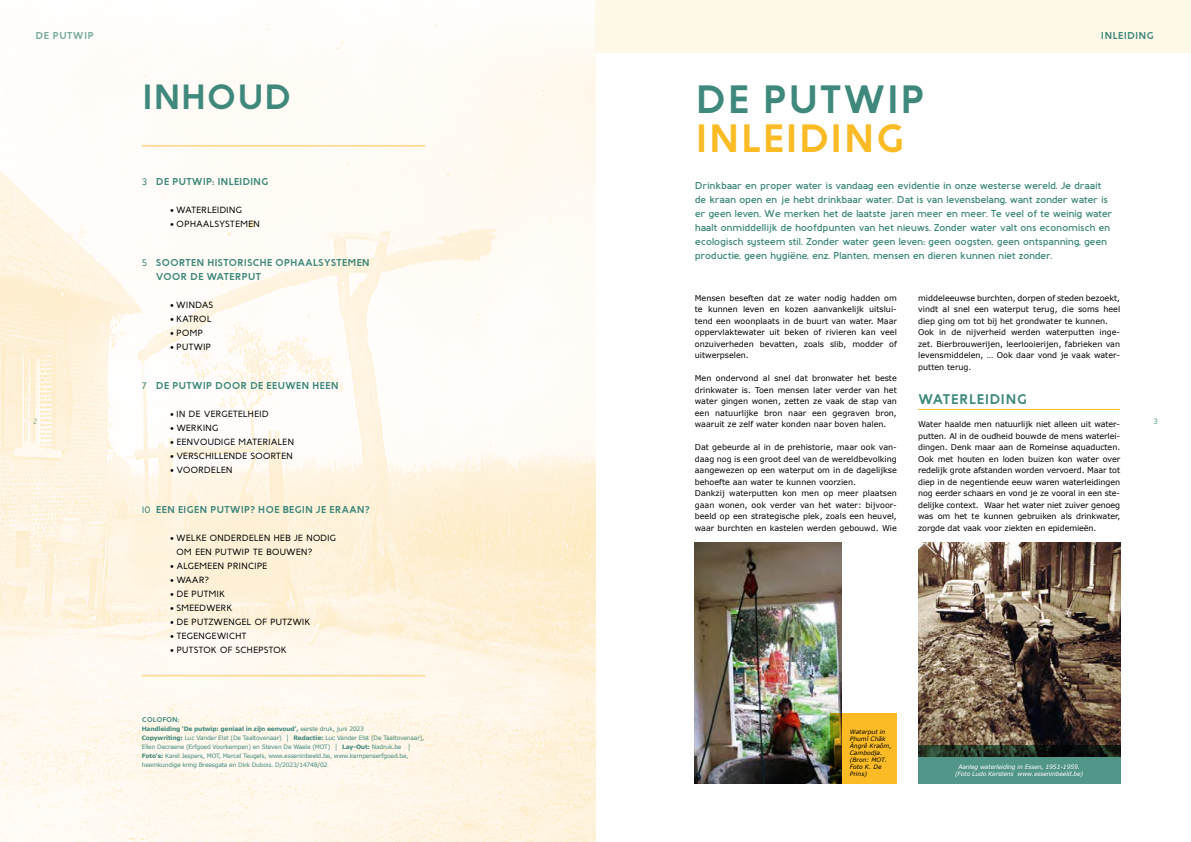
<style>
.page{position:relative;width:1191px;height:842px;background:#fff}
.page>*{position:absolute;margin:0;border:0;box-sizing:border-box;transform-origin:0 0}
.t1{font:700 39.4px "Baufra";letter-spacing:.01em;color:#fbbb25}
.t2{font:700 39.4px "Baufra";letter-spacing:.01em;color:#3f897c}
.t3{font:700 35px "Baufra";letter-spacing:-.015em;color:#3f897c}
.t4{font:700 14px "Baufra";letter-spacing:.01em;color:#3f897c}
.t5{font:600 10px/14px "Baufra";letter-spacing:-.04em;color:#3f897c}
.t6{font:700 10px/14px "Baufra";letter-spacing:-.015em;color:#3f897c}
.t7{font:700 10px "Baufra";letter-spacing:.01em;color:#3f897c}
.t8{font:600 9px/14px "Baufra";letter-spacing:-.015em;color:#000}
.t9{font:8px/11.5px "Verdana";color:#000;text-align:justify}
.t10{font:500 8px "Baufra";color:#3f897c}
.t11{font:700 7px "Baufra";letter-spacing:-.015em;color:#3f897c}
.t12{font:6px/9px "Verdana";letter-spacing:-.03em;color:#3f897c}
.t13{font:italic 6px/7px "Verdana";letter-spacing:-.02em;color:#fff;text-align:center}
.t14{font:italic 6px/7px "Verdana";color:#000}
.s1{font-weight:600}
.s2{font-weight:700}
</style>
<div class="page">
<div style="left:595px;top:0;width:596px;height:52px;background:#fef8e9"></div>
<img style="left:0;top:0;width:595px;height:842px">
<hr style="left:142px;top:145px;width:283px;height:2px;background:#ffdd9f">
<hr style="left:142px;top:675px;width:283px;height:2px;background:#ffdd9f">
<hr style="left:918px;top:409px;width:202px;height:1px;background:#fbbb25">
<img style="left:695px;top:542px;width:147px;height:242px">
<svg style="left:830px;top:714px;width:67px;height:70px;background:#dba620"></svg>
<img style="left:918px;top:542px;width:202px;height:203px">
<svg style="left:918px;top:745px;width:202px;height:39px;background:#417367"></svg>
<p class="t7" style="left:35px;top:29px;width:60px">DE PUTWIP</p>
<p class="t7" style="left:1101px;top:29px;width:55px">INLEIDING</p>
<h2 class="t3" style="left:142px;top:71px;width:151px">INHOUD</h2>
<h1 class="t2" style="left:695px;top:71px;width:232px">DE PUTWIP</h1>
<h1 class="t1" style="left:695px;top:110px;width:212px">INLEIDING</h1>
<p class="t5" style="left:695px;top:178px;width:419px">Drinkbaar en proper water is vandaag een evidentie in onze westerse wereld. Je draait de kraan open en je hebt drinkbaar water. Dat is van levensbelang, want zonder water is er geen leven. We merken het de laatste jaren meer en meer. Te veel of te weinig water haalt onmiddellijk de hoofdpunten van het nieuws. Zonder water valt ons economisch en ecologisch systeem stil. Zonder water geen leven: geen oogsten, geen ontspanning, geen productie, geen hygiëne, enz. Planten, mensen en dieren kunnen niet zonder.</p>
<p class="t6" style="left:142px;top:174px;width:128px"><span class="s1">3</span> DE PUTWIP: INLEIDING</p>
<p class="t8" style="left:170px;top:202px;width:74px"><span class="s2">•</span> WATERLEIDING</p>
<p class="t8" style="left:170px;top:216px;width:91px"><span class="s2">•</span> OPHAALSYSTEMEN</p>
<p class="t6" style="left:156px;top:255px;width:215px;text-indent:-14px"><span class="s1">5</span> SOORTEN HISTORISCHE OPHAALSYSTEMEN<br>VOOR DE WATERPUT</p>
<p class="t8" style="left:170px;top:298px;width:45px"><span class="s2">•</span> WINDAS</p>
<p class="t8" style="left:170px;top:312px;width:43px"><span class="s2">•</span> KATROL</p>
<p class="t8" style="left:170px;top:326px;width:35px"><span class="s2">•</span> POMP</p>
<p class="t8" style="left:170px;top:340px;width:43px"><span class="s2">•</span> PUTWIP</p>
<p class="t6" style="left:142px;top:378px;width:198px"><span class="s1">7</span> DE PUTWIP DOOR DE EEUWEN HEEN</p>
<p class="t8" style="left:170px;top:407px;width:100px"><span class="s2">•</span> IN DE VERGETELHEID</p>
<p class="t8" style="left:170px;top:421px;width:50px"><span class="s2">•</span> WERKING</p>
<p class="t8" style="left:170px;top:435px;width:126px"><span class="s2">•</span> EENVOUDIGE MATERIALEN</p>
<p class="t8" style="left:170px;top:449px;width:124px"><span class="s2">•</span> VERSCHILLENDE SOORTEN</p>
<p class="t8" style="left:170px;top:463px;width:64px"><span class="s2">•</span> VOORDELEN</p>
<p class="t6" style="left:142px;top:502px;width:230px"><span class="s1">10</span> EEN EIGEN PUTWIP? HOE BEGIN JE ERAAN?</p>
<p class="t8" style="left:176px;top:530px;width:162px;text-indent:-6px"><span class="s2">•</span> WELKE ONDERDELEN HEB JE NODIG<br>OM EEN PUTWIP TE BOUWEN?</p>
<p class="t8" style="left:170px;top:558px;width:99px"><span class="s2">•</span> ALGEMEEN PRINCIPE</p>
<p class="t8" style="left:170px;top:572px;width:40px"><span class="s2">•</span> WAAR?</p>
<p class="t8" style="left:170px;top:586px;width:56px"><span class="s2">•</span> DE PUTMIK</p>
<p class="t8" style="left:170px;top:600px;width:64px"><span class="s2">•</span> SMEEDWERK</p>
<p class="t8" style="left:170px;top:614px;width:142px"><span class="s2">•</span> DE PUTZWENGEL OF PUTZWIK</p>
<p class="t8" style="left:170px;top:628px;width:78px"><span class="s2">•</span> TEGENGEWICHT</p>
<p class="t8" style="left:170px;top:642px;width:118px"><span class="s2">•</span> PUTSTOK OF SCHEPSTOK</p>
<p class="t9" style="left:695px;top:292px;width:203px">Mensen beseften dat ze water nodig hadden om te kunnen leven en kozen aanvankelijk uitslui&shy;tend een woonplaats in de buurt van water. Maar oppervlaktewater uit beken of rivieren kan veel onzuiverheden bevatten, zoals slib, modder of uitwerpselen.</p>
<p class="t9" style="left:695px;top:373px;width:203px">Men ondervond al snel dat bronwater het beste drinkwater is. Toen mensen later verder van het water gingen wonen, zetten ze vaak de stap van een natuurlijke bron naar een gegraven bron, waaruit ze zelf water konden naar boven halen.</p>
<p class="t9" style="left:695px;top:442px;width:203px;text-align:left">Dat gebeurde al in de prehistorie, maar ook van&shy;daag nog is een groot deel van de wereldbevolking aangewezen op een waterput om in de dagelijkse behoefte aan water te kunnen voorzien.<br>Dankzij waterputten kon men op meer plaatsen gaan wonen, ook verder van het water: bijvoor&shy;beeld op een strategische plek, zoals een heuvel, waar burchten en kastelen werden gebouwd. Wie</p>
<p class="t9" style="left:918px;top:292px;width:203px;text-align:left">middeleeuwse burchten, dorpen of steden bezoekt, vindt al snel een waterput terug, die soms heel diep ging om tot bij het grondwater te kunnen.<br>Ook in de nijverheid werden waterputten inge&shy;zet. Bierbrouwerijen, leerlooierijen, fabrieken van levensmiddelen, … Ook daar vond je vaak water&shy;putten terug.</p>
<h3 class="t4" style="left:918px;top:389px;width:111px">WATERLEIDING</h3>
<p class="t9" style="left:918px;top:419px;width:204px">Water haalde men natuurlijk niet alleen uit water&shy;putten. Al in de oudheid bouwde de mens waterlei&shy;dingen. Denk maar aan de Romeinse aquaducten.<br>Ook met houten en loden buizen kon water over redelijk grote afstanden worden vervoerd. Maar tot diep in de negentiende eeuw waren waterleidingen nog eerder schaars en vond je ze vooral in een ste&shy;delijke context. Waar het water niet zuiver genoeg was om het te kunnen gebruiken als drinkwater, zorgde dat vaak voor ziekten en epidemieën.</p>
<p class="t10" style="left:33px;top:416px;width:6px">2</p>
<p class="t10" style="left:1153px;top:416px;width:6px">3</p>
<p class="t11" style="left:142px;top:714px;width:39px">COLOFON:</p>
<p class="t12" style="left:142px;top:724px;width:284px"><span class="s2">Handleiding ‘De putwip: geniaal in zijn eenvoud’,</span> eerste druk, juni 2023<br><span class="s2">Copywriting:</span> Luc Vander Elst (De Taaltovenaar) │ <span class="s2">Redactie:</span> Luc Vander Elst (De Taaltovenaar), Ellen Decraene (Erfgoed Voorkempen) en Steven De Waele (MOT) │ <span class="s2">Lay-Out:</span> Nadruk.be │ <span class="s2">Foto’s:</span> Karel Jespers, MOT, Marcel Teugels, www.esseninbeeld.be, www.kempenserfgoed.be, heemkundige kring Breesgata en Dirk Dubois. D/2023/14748/02</p>
<p class="t14" style="left:849px;top:729px;width:43px">Waterput in<br>Phumĭ Chăk<br>Ângrê Kraôm,<br>Cambodja. (Bron: MOT.<br>Foto K. De<br>Prins)</p>
<p class="t13" style="left:955px;top:763px;width:130px">Aanleg waterleiding in Essen, 1951-1959. (Foto Ludo Kerstens www.esseninbeeld.be)</p>
</div>
